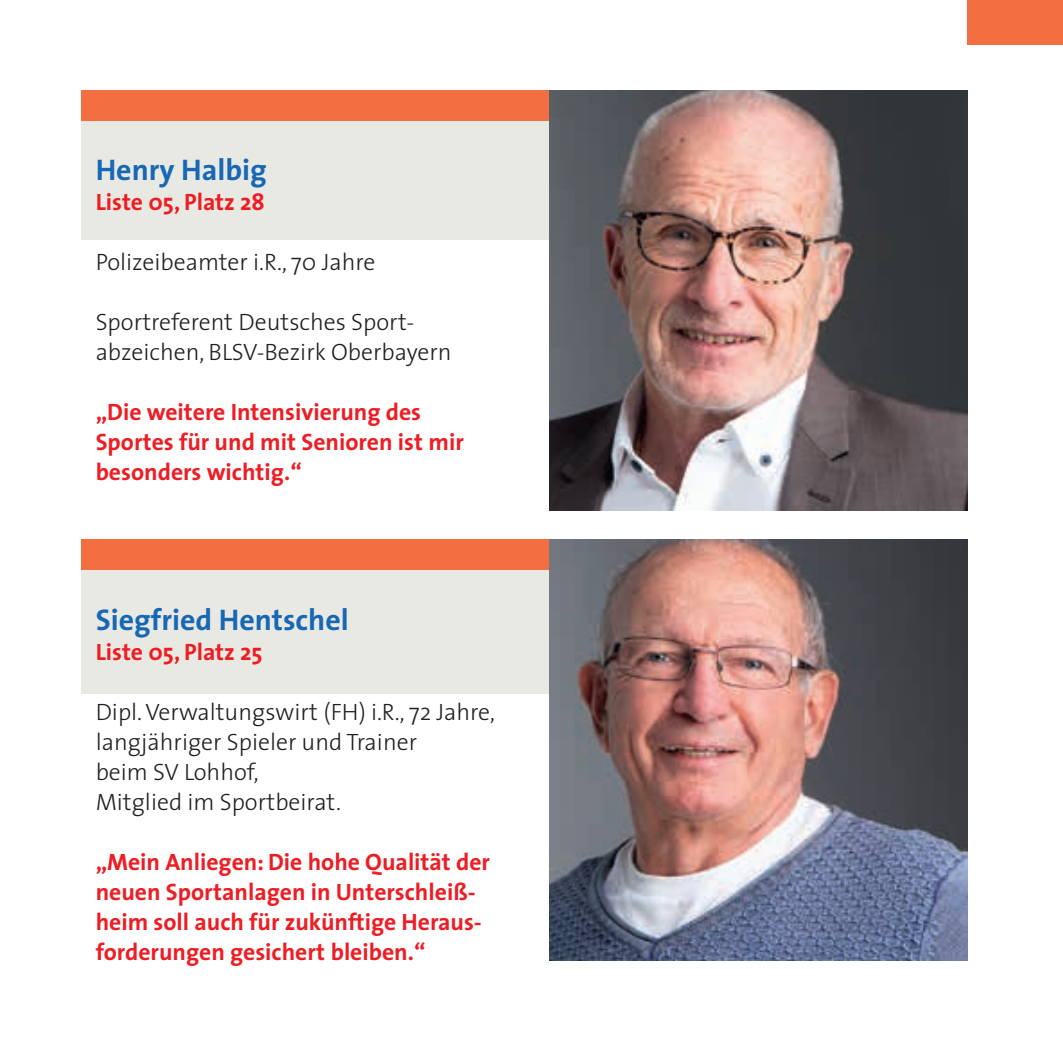
<style>
.page{position:relative;width:1063px;height:1063px;background:#fff}
.page>*{position:absolute;margin:0;border:0;box-sizing:border-box;transform-origin:0 0}
.t1{font:700 30px "The Sans";color:#1768b4}
.t2{font:700 23.75px/30px "The Sans";color:#ee1d23}
.t3{font:300 23.75px/30px "The Sans";color:#231f20}
</style>
<div class="page">
<div style="left:967px;top:0;width:96px;height:44px;background:#f36f42"></div>
<div style="left:81px;top:116px;width:468px;height:124px;background:#e9e9e3"></div>
<div style="left:81px;top:570px;width:468px;height:124px;background:#e9e9e3"></div>
<img style="left:549px;top:90px;width:418px;height:420px">
<img style="left:549px;top:540px;width:418px;height:420px">
<div style="left:81px;top:90px;width:468px;height:30px;background:#f36f42"></div>
<div style="left:81px;top:540px;width:468px;height:30px;background:#f36f42"></div>
<p class="t1" style="left:96px;top:145px;width:173px">Henry Halbig</p>
<p class="t2" style="left:96px;top:186px;width:171px">Liste 05, Platz 28</p>
<p class="t3" style="left:96px;top:246px;width:281px">Polizeibeamter i.R., 70 Jahre</p>
<p class="t3" style="left:96px;top:306px;width:357px">Sportreferent Deutsches Sport&shy;abzeichen, BLSV-Bezirk Oberbayern</p>
<p class="t2" style="left:96px;top:396px;width:370px">„Die weitere Intensivierung des<br>Sportes für und mit Senioren ist mir besonders wichtig.“</p>
<p class="t1" style="left:96px;top:595px;width:255px">Siegfried Hentschel</p>
<p class="t2" style="left:96px;top:636px;width:168px">Liste 05, Platz 25</p>
<p class="t3" style="left:96px;top:696px;width:401px">Dipl. Verwaltungswirt (FH) i.R., 72 Jahre, langjähriger Spieler und Trainer<br>beim SV Lohhof,<br>Mitglied im Sportbeirat.</p>
<p class="t2" style="left:96px;top:846px;width:396px">„Mein Anliegen: Die hohe Qualität der neuen Sportanlagen in Unterschleiß&shy;heim soll auch für zukünftige Heraus&shy;forderungen gesichert bleiben.“</p>
</div>
